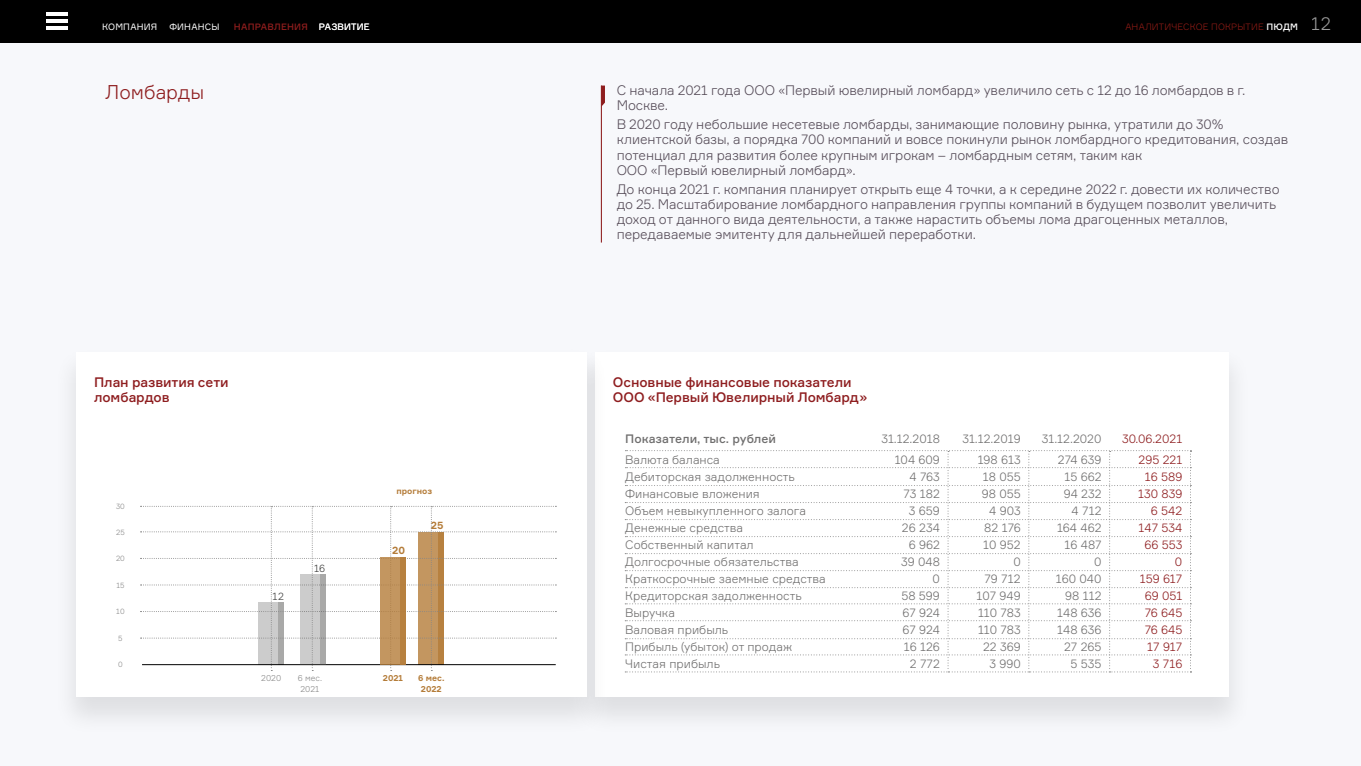
<style>
.page{position:relative;width:1361px;height:766px;background:#fff}
.page>*{position:absolute;margin:0;border:0;box-sizing:border-box;transform-origin:0 0}
.t1{font:300 19.5px "Formular";color:#8e1d1e}
.t2{font:300 13.5px/15px "Formular";letter-spacing:-.005em;color:#564c58}
.t3{font:500 13.5px/15px "Formular";letter-spacing:-.005em;color:#8e1d1f}
.t4{font:300 12px/17px "Formular";color:#706f6f;text-align:right}
.t5{font:300 12px/17px "Formular";color:#8e1d1f;text-align:right}
.t6{font:500 12px "Formular";color:#706f6f}
.t7{font:700 10.35px "Formular";color:#b47c39}
.t8{font:300 10.35px "Formular";color:#3c3c3b}
.t9{font:300 9px "Formular";letter-spacing:.02em;color:#921c16}
.t10{font:500 9px "Formular";letter-spacing:.02em;color:#8e1d1d}
.t11{font:9px "Formular";letter-spacing:.02em;color:#fff}
.t12{font:700 8.4px/10.4px "Formular";color:#b47c39;text-align:center}
.t13{font:300 8.4px/10.4px "Formular";color:#878787;text-align:center}
.t14{font:300 7.5px "Formular";color:#878787}
.s1{font-weight:400;color:#fff}
.s2{font-weight:500;color:#fff}
.s3{font-size:18px;color:#fff}
</style>
<div class="page">
<div style="left:0;top:0;width:1361px;height:765px;background:#f7f8fb"></div>
<div style="left:0;top:0;width:1361px;height:43px;background:#000"></div>
<hr style="left:47px;top:13px;width:21px;height:3px;background:#fff">
<hr style="left:47px;top:20px;width:21px;height:3px;background:#fff">
<hr style="left:47px;top:26px;width:21px;height:4px;background:#fff">
<div style="left:572px;top:345px;width:680px;height:392px;background:#000;opacity:.1"></div>
<div style="left:595px;top:352px;width:634px;height:344px;background:#fff"></div>
<hr style="left:601px;top:85px;width:1px;height:157px;background:#8e1d1e">
<svg style="left:601px;top:85px;width:4px;height:22px"></svg>
<svg style="left:625px;top:450px;width:566px;height:222px"></svg>
<div style="left:53px;top:345px;width:557px;height:392px;background:#000;opacity:.1"></div>
<div style="left:77px;top:352px;width:510px;height:344px;background:#fff"></div>
<svg style="left:140px;top:506px;width:416px;height:165px"></svg>
<p class="t11" style="left:102px;top:21px;width:57px">КОМПАНИЯ</p>
<p class="t11" style="left:169px;top:21px;width:52px">ФИНАНСЫ</p>
<p class="t10" style="left:234px;top:21px;width:137px">НАПРАВЛЕНИЯ <span class="s1">РАЗВИТИЕ</span></p>
<p class="t9" style="left:1125px;top:21px;width:207px">АНАЛИТИЧЕСКОЕ ПОКРЫТИЕ <span class="s2">ПЮДМ</span> <span class="s3">12</span></p>
<h1 class="t1" style="left:106px;top:81px;width:100px">Ломбарды</h1>
<p class="t2" style="left:617px;top:83px;width:630px">С начала 2021 года ООО «Первый ювелирный ломбард» увеличило сеть с 12 до 16 ломбардов в г.<br>Москве.</p>
<p class="t2" style="left:617px;top:117px;width:673px">В 2020 году небольшие несетевые ломбарды, занимающие половину рынка, утратили до 30% клиентской базы, а порядка 700 компаний и вовсе покинули рынок ломбардного кредитования, создав потенциал для развития более крупным игрокам – ломбардным сетям, таким как<br>ООО «Первый ювелирный ломбард».</p>
<p class="t2" style="left:617px;top:181px;width:664px">До конца 2021 г. компания планирует открыть еще 4 точки, а к середине 2022 г. довести их количество до 25. Масштабирование ломбардного направления группы компаний в будущем позволит увеличить доход от данного вида деятельности, а также нарастить объемы лома драгоценных металлов, передаваемые эмитенту для дальнейшей переработки.</p>
<p class="t3" style="left:94px;top:374px;width:136px">План развития сети ломбардов</p>
<p class="t14" style="left:116px;top:501px;width:10px">30</p>
<p class="t14" style="left:116px;top:527px;width:10px">25</p>
<p class="t14" style="left:116px;top:553px;width:10px">20</p>
<p class="t14" style="left:116px;top:580px;width:10px">15</p>
<p class="t14" style="left:116px;top:606px;width:10px">10</p>
<p class="t14" style="left:118px;top:633px;width:6px">5</p>
<p class="t14" style="left:118px;top:660px;width:6px">0</p>
<p class="t8" style="left:273px;top:589px;width:13px">12</p>
<p class="t8" style="left:314px;top:561px;width:13px">16</p>
<p class="t12" style="left:396px;top:485px;width:37px">прогноз</p>
<p class="t7" style="left:392px;top:544px;width:14px">20</p>
<p class="t7" style="left:431px;top:518px;width:14px">25</p>
<p class="t13" style="left:261px;top:672px;width:22px">2020</p>
<p class="t13" style="left:298px;top:672px;width:26px">6 мес.<br>2021</p>
<p class="t12" style="left:418px;top:672px;width:28px">6 мес.<br>2022</p>
<p class="t12" style="left:383px;top:672px;width:22px">2021</p>
<p class="t3" style="left:613px;top:374px;width:256px">Основные финансовые показатели<br>ООО «Первый Ювелирный Ломбард»</p>
<p class="t6" style="left:625px;top:431px;width:152px">Показатели, тыс. рублей</p>
<p class="t4" style="left:625px;top:451px;width:202px;text-align:left">Валюта баланса<br>Дебиторская задолженность<br>Финансовые вложения<br>Объем невыкупленного залога<br>Денежные средства<br>Собственный капитал<br>Долгосрочные обязательства<br>Краткосрочные заемные средства<br>Кредиторская задолженность<br>Выручка<br>Валовая прибыль<br>Прибыль (убыток) от продаж<br>Чистая прибыль</p>
<p class="t4" style="left:881px;top:429px;width:60px">31.12.2018</p>
<p class="t4" style="left:894px;top:451px;width:47px">104 609<br>4 763<br>73 182<br>3 659<br>26 234<br>6 962<br>39 048<br>0<br>58 599<br>67 924<br>67 924<br>16 126<br>2 772</p>
<p class="t4" style="left:962px;top:427px;width:60px;line-height:21.3px">31.12.2019<br>198 613</p>
<p class="t4" style="left:976px;top:468px;width:46px">18 055<br>98 055<br>4 903<br>82 176<br>10 952<br>0<br>79 712<br>107 949<br>110 783<br>110 783<br>22 369<br>3 990</p>
<p class="t4" style="left:1042px;top:427px;width:61px;line-height:21.3px">31.12.2020<br>274 639</p>
<p class="t4" style="left:1056px;top:468px;width:47px">15 662<br>94 232<br>4 712<br>164 462<br>16 487<br>0<br>160 040<br>98 112<br>148 636<br>148 636<br>27 265<br>5 535</p>
<p class="t5" style="left:1122px;top:427px;width:62px;line-height:21.3px">30.06.2021<br>295 221</p>
<p class="t5" style="left:1138px;top:468px;width:46px">16 589<br>130 839<br>6 542<br>147 534<br>66 553<br>0<br>159 617<br>69 051<br>76 645<br>76 645<br>17 917<br>3 716</p>
</div>
